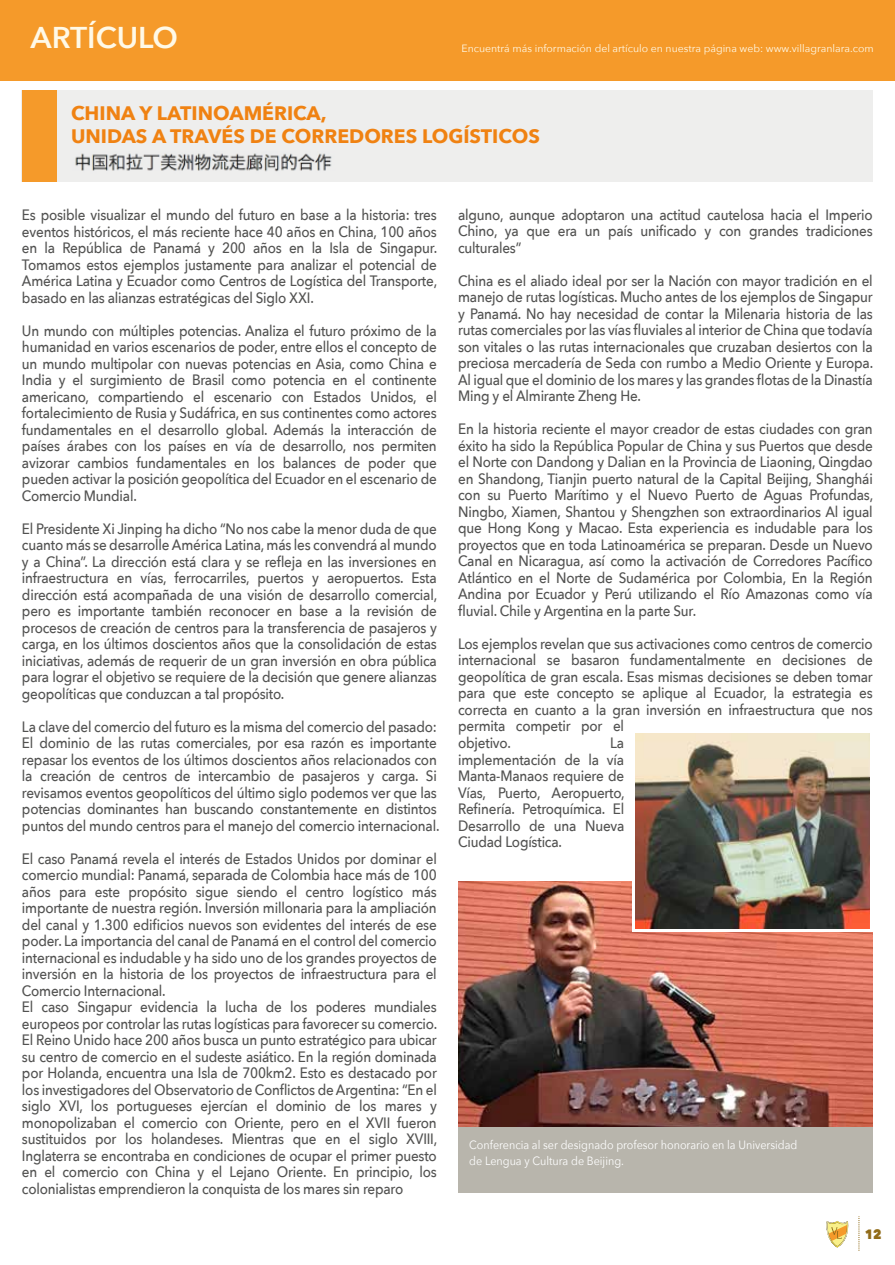
<style>
.page{position:relative;width:895px;height:1265px;background:#fff}
.page>*{position:absolute;margin:0;border:0;box-sizing:border-box;transform-origin:0 0}
.t1{font:600 30px "Avenir Next";color:#fff9e7}
.t2{font:700 19.5px/23.4px "Avenir Next";color:#f08212}
.t3{font:500 15px/16.5px "Avenir Next";letter-spacing:-.015em;color:#525251;text-align:justify;scale:.9 1}
.t4{font:800 13.5px "Avenir Next";color:#916c1a;scale:.9 1}
.t5{font:12px/16.2px "Avenir Next";color:#fff;scale:.9 1}
.t6{font:10.5px "Avenir Next";color:#fff9e7}
</style>
<div class="page">
<div style="left:458px;top:997px;width:414px;height:195px;background:#b8b5ac"></div>
<div style="left:22px;top:90px;width:850px;height:92px;background:#eeeeed"></div>
<div style="left:22px;top:90px;width:35px;height:92px;background:#f59a2a"></div>
<img style="left:75px;top:153px;width:257px;height:19px">
<div style="left:0;top:0;width:894px;height:80px;background:#f59a2a"></div>
<img style="left:458px;top:881px;width:414px;height:245px">
<svg style="left:826px;top:1221px;width:23px;height:27px"></svg>
<svg style="left:858px;top:1216px;width:1px;height:34px"></svg>
<svg style="left:632px;top:733px;width:240px;height:198px"></svg>
<img style="left:635px;top:733px;width:234px;height:195px">
<h1 class="t1" style="left:31px;top:12px;width:149px">ARTÍCULO</h1>
<p class="t6" style="left:461px;top:39px;width:413px">Encuentrá más información del artículo en nuestra página web: www.villagranlara.com</p>
<h2 class="t2" style="left:71px;top:101px;width:470px">CHINA Y LATINOAMÉRICA,<br>UNIDAS A TRAVÉS DE CORREDORES LOGÍSTICOS</h2>
<p class="t3" style="left:22px;top:206px;width:463px">Es posible visualizar el mundo del futuro en base a la historia: tres eventos históricos, el más reciente hace 40 años en China, 100 años en la República de Panamá y 200 años en la Isla de Singapur.<br>Tomamos estos ejemplos justamente para analizar el potencial de América Latina y Ecuador como Centros de Logística del Transporte, basado en las alianzas estratégicas del Siglo XXI.</p>
<p class="t3" style="left:22px;top:321px;width:462px">Un mundo con múltiples potencias. Analiza el futuro próximo de la humanidad en varios escenarios de poder, entre ellos el concepto de un mundo multipolar con nuevas potencias en Asia, como China e India y el surgimiento de Brasil como potencia en el continente americano, compartiendo el escenario con Estados Unidos, el fortalecimiento de Rusia y Sudáfrica, en sus continentes como actores fundamentales en el desarrollo global. Además la interacción de países árabes con los países en vía de desarrollo, nos permiten avizorar cambios fundamentales en los balances de poder que pueden activar la posición geopolítica del Ecuador en el escenario de Comercio Mundial.</p>
<p class="t3" style="left:22px;top:519px;width:463px">El Presidente Xi Jinping ha dicho “No nos cabe la menor duda de que cuanto más se desarrolle América Latina, más les convendrá al mundo y a China”. La dirección está clara y se refleja en las inversiones en infraestructura en vías, ferrocarriles, puertos y aeropuertos. Esta dirección está acompañada de una visión de desarrollo comercial, pero es importante también reconocer en base a la revisión de procesos de creación de centros para la transferencia de pasajeros y carga, en los últimos doscientos años que la consolidación de estas iniciativas, además de requerir de un gran inversión en obra pública para lograr el objetivo se requiere de la decisión que genere alianzas geopolíticas que conduzcan a tal propósito.</p>
<p class="t3" style="left:22px;top:717px;width:465px;text-align:left">La clave del comercio del futuro es la misma del comercio del pasado:<br>El dominio de las rutas comerciales, por esa razón es importante repasar los eventos de los últimos doscientos años relacionados con la creación de centros de intercambio de pasajeros y carga. Si revisamos eventos geopolíticos del último siglo podemos ver que las potencias dominantes han buscando constantemente en distintos puntos del mundo centros para el manejo del comercio internacional.</p>
<p class="t3" style="left:22px;top:849px;width:463px;text-align:left">El caso Panamá revela el interés de Estados Unidos por dominar el comercio mundial: Panamá, separada de Colombia hace más de 100 años para este propósito sigue siendo el centro logístico más importante de nuestra región. Inversión millonaria para la ampliación del canal y 1.300 edificios nuevos son evidentes del interés de ese poder. La importancia del canal de Panamá en el control del comercio internacional es indudable y ha sido uno de los grandes proyectos de inversión en la historia de los proyectos de infraestructura para el Comercio Internacional.<br>El caso Singapur evidencia la lucha de los poderes mundiales europeos por controlar las rutas logísticas para favorecer su comercio.<br>El Reino Unido hace 200 años busca un punto estratégico para ubicar su centro de comercio en el sudeste asiático. En la región dominada por Holanda, encuentra una Isla de 700km2. Esto es destacado por los investigadores del Observatorio de Conflictos de Argentina: “En el siglo XVI, los portugueses ejercían el dominio de los mares y monopolizaban el comercio con Oriente, pero en el XVII fueron sustituidos por los holandeses. Mientras que en el siglo XVIII, Inglaterra se encontraba en condiciones de ocupar el primer puesto en el comercio con China y el Lejano Oriente. En principio, los colonialistas emprendieron la conquista de los mares sin reparo</p>
<p class="t3" style="left:458px;top:206px;width:462px">alguno, aunque adoptaron una actitud cautelosa hacia el Imperio Chino, ya que era un país unificado y con grandes tradiciones culturales”</p>
<p class="t3" style="left:458px;top:272px;width:462px">China es el aliado ideal por ser la Nación con mayor tradición en el manejo de rutas logísticas. Mucho antes de los ejemplos de Singapur y Panamá. No hay necesidad de contar la Milenaria historia de las rutas comerciales por las vías fluviales al interior de China que todavía son vitales o las rutas internacionales que cruzaban desiertos con la preciosa mercadería de Seda con rumbo a Medio Oriente y Europa.<br>Al igual que el dominio de los mares y las grandes flotas de la Dinastía Ming y el Almirante Zheng He.</p>
<p class="t3" style="left:458px;top:420px;width:462px">En la historia reciente el mayor creador de estas ciudades con gran éxito ha sido la República Popular de China y sus Puertos que desde el Norte con Dandong y Dalian en la Provincia de Liaoning, Qingdao en Shandong, Tianjin puerto natural de la Capital Beijing, Shanghái con su Puerto Marítimo y el Nuevo Puerto de Aguas Profundas, Ningbo, Xiamen, Shantou y Shengzhen son extraordinarios Al igual que Hong Kong y Macao. Esta experiencia es indudable para los proyectos que en toda Latinoamérica se preparan. Desde un Nuevo Canal en Nicaragua, así como la activación de Corredores Pacífico Atlántico en el Norte de Sudamérica por Colombia, En la Región Andina por Ecuador y Perú utilizando el Río Amazonas como vía fluvial. Chile y Argentina en la parte Sur.</p>
<p class="t3" style="left:458px;top:635px;width:462px;text-align:left">Los ejemplos revelan que sus activaciones como centros de comercio internacional se basaron fundamentalmente en decisiones de geopolítica de gran escala. Esas mismas decisiones se deben tomar para que este concepto se aplique al Ecuador, la estrategia es correcta en cuanto a la gran inversión en infraestructura que nos permita competir por el<br>objetivo.</p>
<p class="t3" style="left:458px;top:734px;width:186px;text-indent:152px">La implementación de la vía Manta-Manaos requiere de Vías, Puerto, Aeropuerto, Refinería. Petroquímica. El Desarrollo de una Nueva Ciudad Logística.</p>
<p class="t5" style="left:469px;top:1135px;width:366px">Conferencia al ser designado profesor honorario en la Universidad de Lengua y Cultura de Beijing.</p>
<p class="t4" style="left:864px;top:1225px;width:20px">12</p>
</div>
